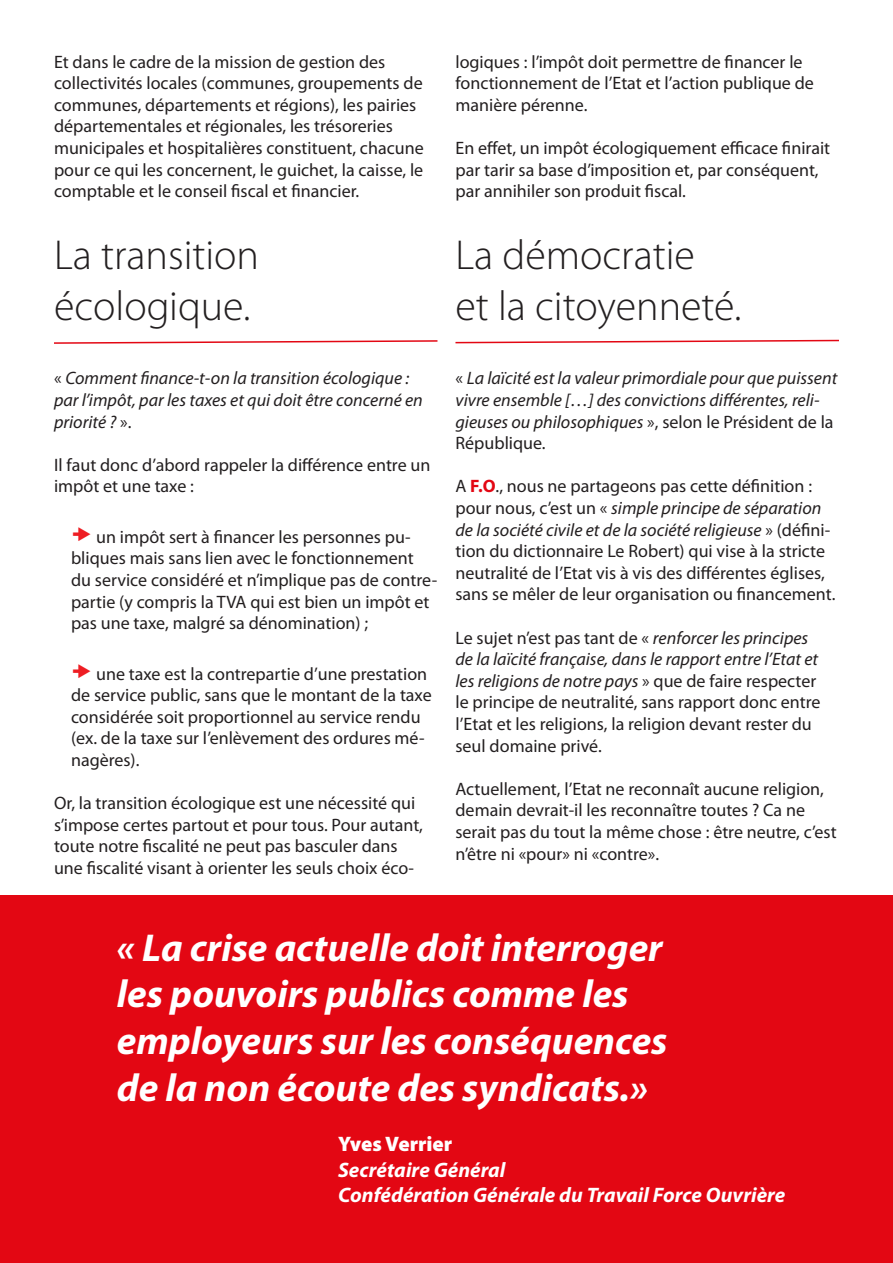
<style>
.page{position:relative;width:893px;height:1263px;background:#fff}
.page>*{position:absolute;margin:0;border:0;box-sizing:border-box;transform-origin:0 0}
.t1{font:300 42px "Myriad Pro";color:#231f20}
.t2{font:italic 700 39px "Myriad Pro";color:#fff}
.t3{font:italic 700 21px "Myriad Pro";color:#fff}
.t4{font:900 21px "Myriad Pro";letter-spacing:-.005em;color:#fff}
.t5{font:18px/21.6px "Myriad Pro";color:#231f20}
.t6{font:italic 18px/21.6px "Myriad Pro";color:#231f20}
.s1{font-style:normal}
.s2{font-weight:700;color:#e30713}
.s3{font-style:italic}
</style>
<div class="page">
<svg style="left:54px;top:340px;width:384px;height:4px"></svg>
<svg style="left:455px;top:339px;width:384px;height:5px"></svg>
<div style="left:0;top:895px;width:893px;height:368px;background:#e30713"></div>
<p class="t5" style="left:54px;top:50px;width:371px">Et dans le cadre de la mission de gestion des collectivités locales (communes, groupements de communes, départements et régions), les pairies départementales et régionales, les trésoreries municipales et hospitalières constituent, chacune pour ce qui les concernent, le guichet, la caisse, le comptable et le conseil fiscal et financier.</p>
<p class="t1" style="left:54px;top:230px;width:207px">La transition</p>
<p class="t1" style="left:54px;top:280px;width:198px">écologique.</p>
<p class="t6" style="left:54px;top:367px;width:370px"><span class="s1">«</span> Comment finance-t-on la transition écologique : par l’impôt, par les taxes et qui doit être concerné en priorité ? <span class="s1">».</span></p>
<p class="t5" style="left:54px;top:454px;width:378px">Il faut donc d’abord rappeler la différence entre un impôt et une taxe :</p>
<p class="t5" style="left:71px;top:526px;width:368px;text-indent:25px">un impôt sert à financer les personnes pu&shy;bliques mais sans lien avec le fonctionnement du service considéré et n’implique pas de contre&shy;partie (y compris la TVA qui est bien un impôt et pas une taxe, malgré sa dénomination) ;</p>
<p class="t5" style="left:71px;top:662px;width:362px;text-indent:25px">une taxe est la contrepartie d’une prestation de service public, sans que le montant de la taxe considérée soit proportionnel au service rendu (ex. de la taxe sur l’enlèvement des ordures mé&shy;nagères).</p>
<p class="t5" style="left:54px;top:792px;width:370px">Or, la transition écologique est une nécessité qui s’impose certes partout et pour tous. Pour autant, toute notre fiscalité ne peut pas basculer dans une fiscalité visant à orienter les seuls choix éco-</p>
<p class="t5" style="left:455px;top:50px;width:360px">logiques : l’impôt doit permettre de financer le fonctionnement de l’Etat et l’action publique de manière pérenne.</p>
<p class="t5" style="left:455px;top:137px;width:376px">En effet, un impôt écologiquement efficace finirait par tarir sa base d’imposition et, par conséquent, par annihiler son produit fiscal.</p>
<p class="t1" style="left:455px;top:230px;width:241px">La démocratie</p>
<p class="t1" style="left:455px;top:280px;width:288px">et la citoyenneté.</p>
<p class="t6" style="left:455px;top:367px;width:383px"><span class="s1">«</span> La laïcité est la valeur primordiale pour que puissent vivre ensemble […] des convictions différentes, reli&shy;gieuses ou philosophiques <span class="s1">», selon le Président de la République.</span></p>
<p class="t5" style="left:455px;top:475px;width:381px">A <span class="s2">F.O</span>., nous ne partageons pas cette définition : pour nous, c’est un « <span class="s3">simple principe de séparation de la société civile et de la société religieuse</span> » (défini&shy;tion du dictionnaire Le Robert) qui vise à la stricte neutralité de l’Etat vis à vis des différentes églises, sans se mêler de leur organisation ou financement.</p>
<p class="t5" style="left:455px;top:626px;width:367px">Le sujet n’est pas tant de « <span class="s3">renforcer les principes de la laïcité française, dans le rapport entre l’Etat et les religions de notre pays</span> » que de faire respecter le principe de neutralité, sans rapport donc entre l’Etat et les religions, la religion devant rester du seul domaine privé.</p>
<p class="t5" style="left:455px;top:778px;width:383px">Actuellement, l’Etat ne reconnaît aucune religion, demain devrait-il les reconnaître toutes ? Ca ne serait pas du tout la même chose : être neutre, c’est n’être ni «pour» ni «contre».</p>
<p class="t2" style="left:117px;top:922px;width:547px">« La crise actuelle doit interroger</p>
<p class="t2" style="left:117px;top:969px;width:513px">les pouvoirs publics comme les</p>
<p class="t2" style="left:117px;top:1016px;width:552px">employeurs sur les conséquences</p>
<p class="t2" style="left:117px;top:1062px;width:532px">de la non écoute des syndicats.»</p>
<p class="t4" style="left:338px;top:1132px;width:116px">Yves Verrier</p>
<p class="t3" style="left:338px;top:1156px;width:169px">Secrétaire Général</p>
<p class="t3" style="left:338px;top:1181px;width:449px">Confédération Générale du Travail Force Ouvrière</p>
</div>
